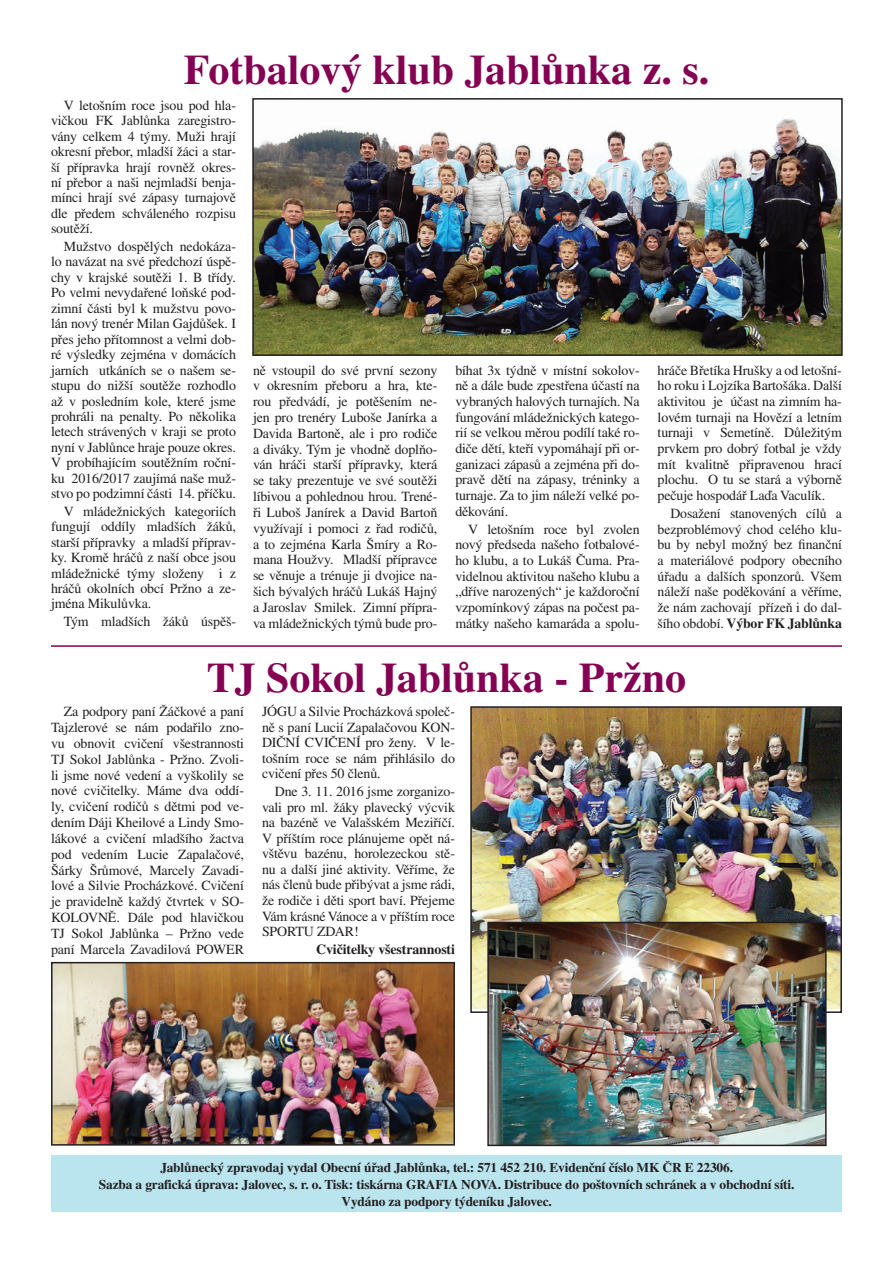
<style>
.page{position:relative;width:893px;height:1263px;background:#fff}
.page>*{position:absolute;margin:0;border:0;box-sizing:border-box;transform-origin:0 0}
.t1{font:700 42px "Times CE";color:#850053}
.t2{font:13.95px/15.8px "Times CE";letter-spacing:-.01em;color:#231f20;text-align:justify}
.t3{font:700 13.95px "Times CE";letter-spacing:-.01em;color:#231f20}
.t4{font:700 13.35px/16.8px "Times CE";letter-spacing:-.01em;color:#231f20;text-align:center}
.s1{font-weight:700}
</style>
<div class="page">
<div style="left:51px;top:1155px;width:791px;height:57px;background:#bae4ee"></div>
<img style="left:54px;top:965px;width:398px;height:177px">
<div style="left:51px;top:962px;width:404px;height:183px;border:2px solid #231f20"></div>
<img style="left:473px;top:709px;width:366px;height:300px">
<div style="left:470px;top:706px;width:372px;height:307px;border:2px solid #231f20"></div>
<hr style="left:51px;top:645px;width:791px;height:2px;background:#850053">
<img style="left:255px;top:117px;width:585px;height:236px">
<div style="left:252px;top:98px;width:591px;height:258px;border:2px solid #231f20"></div>
<img style="left:490px;top:925px;width:334px;height:218px">
<div style="left:487px;top:922px;width:340px;height:224px;border:2px solid #231f20"></div>
<h1 class="t1" style="left:184px;top:45px;width:527px">Fotbalový klub Jablůnka z. s.</h1>
<p class="t2" style="left:51px;top:97px;width:186px;text-indent:13px">V letošním roce jsou pod hla&shy;vičkou FK Jablůnka zaregistro&shy;vány celkem 4 týmy. Muži hrají okresní přebor, mladší žáci a star&shy;ší přípravka hrají rovněž okres&shy;ní přebor a naši nejmladší benja&shy;mínci hrají své zápasy turnajově dle předem schváleného rozpisu soutěží.</p>
<p class="t2" style="left:51px;top:238px;width:186px;text-indent:13px">Mužstvo dospělých nedokáza&shy;lo navázat na své předchozí úspě&shy;chy v krajské soutěži 1. B třídy.<br>Po velmi nevydařené loňské pod&shy;zimní části byl k mužstvu povo&shy;lán nový trenér Milan Gajdůšek. I přes jeho přítomnost a velmi dob&shy;ré výsledky zejména v domácích jarních utkáních se o našem se&shy;stupu do nižší soutěže rozhodlo až v posledním kole, které jsme prohráli na penalty. Po několika letech strávených v kraji se proto nyní v Jablůnce hraje pouze okres.<br>V probíhajícím soutěžním roční&shy;ku 2016/2017 zaujímá naše muž&shy;stvo po podzimní části 14. příčku.</p>
<p class="t2" style="left:51px;top:503px;width:186px;text-indent:13px">V mládežnických kategoriích fungují oddíly mladších žáků, starší přípravky a mladší příprav&shy;ky. Kromě hráčů z naší obce jsou mládežnické týmy složeny i z hráčů okolních obcí Pržno a ze&shy;jména Mikulůvka.</p>
<p class="t2" style="left:64px;top:613px;width:174px">Tým mladších žáků úspěš-</p>
<p class="t2" style="left:253px;top:362px;width:186px">ně vstoupil do své první sezony v okresním přeboru a hra, kte&shy;rou předvádí, je potěšením ne&shy;jen pro trenéry Luboše Janírka a Davida Bartoně, ale i pro rodiče a diváky. Tým je vhodně doplňo&shy;ván hráči starší přípravky, která se taky prezentuje ve své soutěži líbivou a pohlednou hrou. Trené&shy;ři Luboš Janírek a David Bartoň využívají i pomoci z řad rodičů, a to zejména Karla Šmíry a Ro&shy;mana Houžvy. Mladší přípravce se věnuje a trénuje ji dvojice na&shy;šich bývalých hráčů Lukáš Hajný a Jaroslav Smilek. Zimní přípra&shy;va mládežnických týmů bude pro-</p>
<p class="t2" style="left:455px;top:362px;width:186px">bíhat 3x týdně v místní sokolov&shy;ně a dále bude zpestřena účastí na vybraných halových turnajích. Na fungování mládežnických katego&shy;rií se velkou měrou podílí také ro&shy;diče dětí, kteří vypomáhají při or&shy;ganizaci zápasů a zejména při do&shy;pravě dětí na zápasy, tréninky a turnaje. Za to jim náleží velké po&shy;děkování.</p>
<p class="t2" style="left:455px;top:521px;width:186px;text-indent:13px">V letošním roce byl zvolen nový předseda našeho fotbalové&shy;ho klubu, a to Lukáš Čuma. Pra&shy;videlnou aktivitou našeho klubu a „dříve narozených“ je každoroční vzpomínkový zápas na počest pa&shy;mátky našeho kamaráda a spolu-</p>
<p class="t2" style="left:658px;top:362px;width:186px">hráče Břetíka Hrušky a od letošní&shy;ho roku i Lojzíka Bartošáka. Další aktivitou je účast na zimním ha&shy;lovém turnaji na Hovězí a letním turnaji v Semetíně. Důležitým prvkem pro dobrý fotbal je vždy mít kvalitně připravenou hrací plochu. O tu se stará a výborně pečuje hospodář Laďa Vaculík.</p>
<p class="t2" style="left:658px;top:505px;width:186px;text-indent:13px">Dosažení stanovených cílů a bezproblémový chod celého klu&shy;bu by nebyl možný bez finanční a materiálové podpory obecního úřadu a dalších sponzorů. Všem náleží naše poděkování a věříme, že nám zachovají přízeň i do dal&shy;šího období. <span class="s1">Výbor FK Jablůnka</span></p>
<h1 class="t1" style="left:207px;top:654px;width:481px">TJ Sokol Jablůnka - Pržno</h1>
<p class="t2" style="left:51px;top:703px;width:194px;text-indent:13px">Za podpory paní Žáčkové a paní Tajzlerové se nám podařilo zno&shy;vu obnovit cvičení všestrannosti TJ Sokol Jablůnka - Pržno. Zvoli&shy;li jsme nové vedení a vyškolily se nové cvičitelky. Máme dva oddí&shy;ly, cvičení rodičů s dětmi pod ve&shy;dením Dáji Kheilové a Lindy Smo&shy;lákové a cvičení mladšího žactva pod vedením Lucie Zapalačové, Šárky Šrůmové, Marcely Zavadi&shy;lové a Silvie Procházkové. Cvičení je pravidelně každý čtvrtek v SO-KOLOVNĚ. Dále pod hlavičkou TJ Sokol Jablůnka – Pržno vede paní Marcela Zavadilová POWER</p>
<p class="t2" style="left:262px;top:703px;width:194px">JÓGU a Silvie Procházková společ&shy;ně s paní Lucií Zapalačovou KON-DIČNÍ CVIČENÍ pro ženy. V le&shy;tošním roce se nám přihlásilo do cvičení přes 50 členů.</p>
<p class="t2" style="left:262px;top:783px;width:194px;text-indent:13px">Dne 3. 11. 2016 jsme zorganizo&shy;vali pro ml. žáky plavecký výcvik na bazéně ve Valašském Meziříčí.<br>V příštím roce plánujeme opět ná&shy;vštěvu bazénu, horolezeckou stě&shy;nu a další jiné aktivity. Věříme, že nás členů bude přibývat a jsme rádi, že rodiče i děti sport baví. Přejeme Vám krásné Vánoce a v příštím roce SPORTU ZDAR!</p>
<p class="t3" style="left:316px;top:941px;width:140px">Cvičitelky všestrannosti</p>
<p class="t4" style="left:99px;top:1159px;width:697px">Jablůnecký zpravodaj vydal Obecní úřad Jablůnka, tel.: 571 452 210. Evidenční číslo MK ČR E 22306.<br>Sazba a grafická úprava: Jalovec, s. r. o. Tisk: tiskárna GRAFIA NOVA. Distribuce do poštovních schránek a v obchodní síti.<br>Vydáno za podpory týdeníku Jalovec.</p>
</div>
